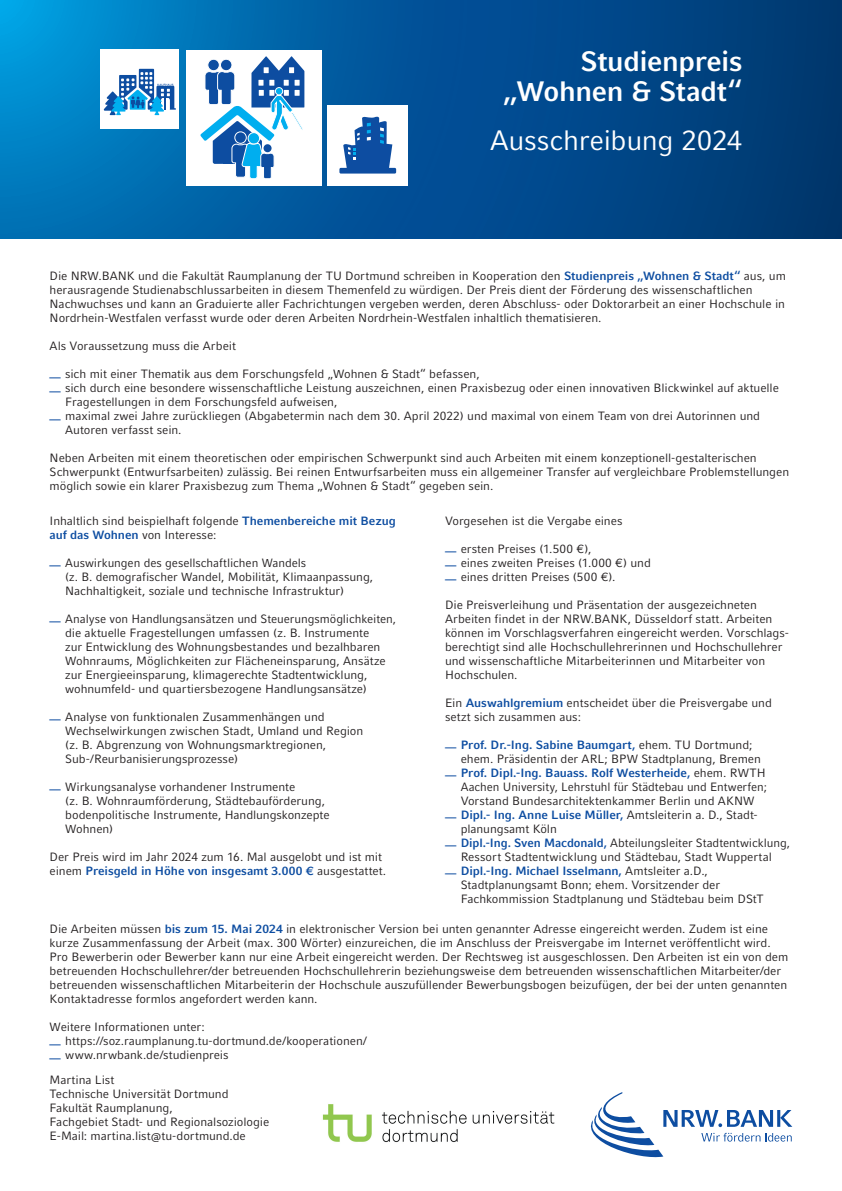
<style>
.page{position:relative;width:842px;height:1191px;background:#fff}
.page>*{position:absolute;margin:0;border:0;box-sizing:border-box;transform-origin:0 0}
.t1{font:700 28px/30.5px "Compatil Fact LT Pro";letter-spacing:-.015em;color:#fff;text-align:right}
.t2{font:28px "Compatil Fact LT Pro";letter-spacing:-.01em;color:#fff}
.t3{font:12px/14px "Compatil Fact LT Pro";letter-spacing:-.005em;color:#231f20}
.t4{font:700 12px "Compatil Fact LT Pro";letter-spacing:-.01em;color:#0d4da1}
.s1{font-weight:700;color:#0d4da1}
.s2{font-weight:400;color:#231f20}
</style>
<div class="page">
<img style="left:322px;top:1104px;width:233px;height:39px">
<svg style="left:591px;top:1092px;width:201px;height:65px"></svg>
<svg style="left:0;top:0;width:842px;height:238px;background:#005697"></svg>
<div style="left:100px;top:50px;width:79px;height:79px;background:#fff"></div>
<svg style="left:104px;top:69px;width:72px;height:46px"></svg>
<div style="left:186px;top:50px;width:135px;height:135px;background:#fff"></div>
<svg style="left:200px;top:56px;width:104px;height:123px"></svg>
<div style="left:328px;top:105px;width:80px;height:80px;background:#fff"></div>
<svg style="left:343px;top:116px;width:52px;height:52px"></svg>
<div style="left:339px;top:168px;width:57px;height:6px;background:#0d4da1"></div>
<h1 class="t1" style="left:503px;top:46px;width:240px">Studienpreis „Wohnen &amp; Stadt“</h1>
<h1 class="t2" style="left:490px;top:124px;width:254px">Ausschreibung 2024</h1>
<p class="t3" style="left:50px;top:269px;width:738px">Die NRW.BANK und die Fakultät Raumplanung der TU Dortmund schreiben in Kooperation den <span class="s1">Studienpreis „Wohnen &amp; Stadt“</span> aus, um herausragende Studienabschlussarbeiten in diesem Themenfeld zu würdigen. Der Preis dient der Förderung des wissenschaftlichen Nachwuchses und kann an Graduierte aller Fachrichtungen vergeben werden, deren Abschluss- oder Doktorarbeit an einer Hochschule in Nordrhein-Westfalen verfasst wurde oder deren Arbeiten Nordrhein-Westfalen inhaltlich thematisieren.</p>
<p class="t3" style="left:50px;top:339px;width:188px">Als Voraussetzung muss die Arbeit</p>
<p class="t3" style="left:50px;top:367px;width:432px"><sup>_</sup> sich mit einer Thematik aus dem Forschungsfeld „Wohnen &amp; Stadt“ befassen,</p>
<p class="t3" style="left:50px;top:381px;width:731px"><sup>_</sup> sich durch eine besondere wissenschaftliche Leistung auszeichnen, einen Praxisbezug oder einen innovativen Blickwinkel auf aktuelle</p>
<p class="t3" style="left:65px;top:395px;width:274px">Fragestellungen in dem Forschungsfeld aufweisen,</p>
<p class="t3" style="left:50px;top:409px;width:712px"><sup>_</sup> maximal zwei Jahre zurückliegen (Abgabetermin nach dem 30. April 2022) und maximal von einem Team von drei Autorinnen und</p>
<p class="t3" style="left:65px;top:423px;width:118px">Autoren verfasst sein.</p>
<p class="t3" style="left:50px;top:451px;width:741px">Neben Arbeiten mit einem theoretischen oder empirischen Schwerpunkt sind auch Arbeiten mit einem konzeptionell-gestalterischen<br>Schwerpunkt (Entwurfsarbeiten) zulässig. Bei reinen Entwurfsarbeiten muss ein allgemeiner Transfer auf vergleichbare Problemstellungen möglich sowie ein klarer Praxisbezug zum Thema „Wohnen &amp; Stadt“ gegeben sein.</p>
<p class="t3" style="left:50px;top:513px;width:348px">Inhaltlich sind beispielhaft folgende <span class="s1">Themenbereiche mit Bezug auf das Wohnen</span> von Interesse:</p>
<p class="t3" style="left:65px;top:555px;width:309px;text-indent:-16px"><sup>_</sup> Auswirkungen des gesellschaftlichen Wandels<br>(z. B. demografischer Wandel, Mobilität, Klimaanpassung,<br>Nachhaltigkeit, soziale und technische Infrastruktur)</p>
<p class="t3" style="left:65px;top:611px;width:332px;text-indent:-16px"><sup>_</sup> Analyse von Handlungsansätzen und Steuerungsmöglichkeiten, die aktuelle Fragestellungen umfassen (z. B. Instrumente<br>zur Entwicklung des Wohnungsbestandes und bezalhbaren Wohnraums, Möglichkeiten zur Flächeneinsparung, Ansätze zur Energieeinsparung, klimagerechte Stadtentwicklung, wohnumfeld- und quartiersbezogene Handlungsansätze)</p>
<p class="t3" style="left:65px;top:709px;width:300px;text-indent:-16px"><sup>_</sup> Analyse von funktionalen Zusammenhängen und Wechselwirkungen zwischen Stadt, Umland und Region (z. B. Abgrenzung von Wohnungsmarktregionen, Sub-/Reurbanisierungsprozesse)</p>
<p class="t3" style="left:65px;top:779px;width:266px;text-indent:-16px"><sup>_</sup> Wirkungsanalyse vorhandener Instrumente<br>(z. B. Wohnraumförderung, Städtebauförderung, bodenpolitische Instrumente, Handlungskonzepte Wohnen)</p>
<p class="t3" style="left:50px;top:849px;width:338px">Der Preis wird im Jahr 2024 zum 16. Mal ausgelobt und ist mit einem <span class="s1">Preisgeld in Höhe von insgesamt 3.000 €</span> ausgestattet.</p>
<p class="t3" style="left:445px;top:513px;width:179px">Vorgesehen ist die Vergabe eines</p>
<p class="t3" style="left:445px;top:541px;width:207px"><sup>_</sup> ersten Preises (1.500 €),<br><sup>_</sup> eines zweiten Preises (1.000 €) und <sup>_</sup> eines dritten Preises (500 €).</p>
<p class="t3" style="left:445px;top:597px;width:345px">Die Preisverleihung und Präsentation der ausgezeichneten Arbeiten findet in der NRW.BANK, Düsseldorf statt. Arbeiten können im Vorschlagsverfahren eingereicht werden. Vorschlags&shy;berechtigt sind alle Hochschullehrerinnen und Hochschullehrer und wissenschaftliche Mitarbeiterinnen und Mitarbeiter von Hochschulen.</p>
<p class="t3" style="left:445px;top:695px;width:328px">Ein <span class="s1">Auswahlgremium</span> entscheidet über die Preisvergabe und setzt sich zusammen aus:</p>
<p class="t4" style="left:445px;top:737px;width:309px"><sup>_</sup> Prof. Dr.-Ing. Sabine Baumgart, <span class="s2">ehem. TU Dortmund;</span></p>
<p class="t3" style="left:461px;top:751px;width:302px">ehem. Präsidentin der ARL; BPW Stadtplanung, Bremen</p>
<p class="t4" style="left:445px;top:765px;width:322px"><sup>_</sup> Prof. Dipl.-Ing. Bauass. Rolf Westerheide, <span class="s2">ehem. RWTH</span></p>
<p class="t3" style="left:461px;top:779px;width:308px">Aachen University, Lehrstuhl für Städtebau und Entwerfen;</p>
<p class="t3" style="left:461px;top:793px;width:295px">Vorstand Bundesarchitektenkammer Berlin und AKNW</p>
<p class="t4" style="left:445px;top:807px;width:313px"><sup>_</sup> Dipl.- Ing. Anne Luise Müller, <span class="s2">Amtsleiterin a. D., Stadt-</span></p>
<p class="t3" style="left:461px;top:821px;width:98px">planungsamt Köln</p>
<p class="t3" style="left:445px;top:835px;width:346px"><sup>_</sup> <span class="s1">Dipl.-Ing. Sven Macdonald,</span> Abteilungsleiter Stadtentwicklung,</p>
<p class="t3" style="left:461px;top:849px;width:313px">Ressort Stadtentwicklung und Städtebau, Stadt Wuppertal</p>
<p class="t4" style="left:445px;top:863px;width:264px"><sup>_</sup> Dipl.-Ing. Michael Isselmann, <span class="s2">Amtsleiter a.D.,</span></p>
<p class="t3" style="left:461px;top:877px;width:261px">Stadtplanungsamt Bonn; ehem. Vorsitzender der</p>
<p class="t3" style="left:461px;top:891px;width:305px">Fachkommission Stadtplanung und Städtebau beim DStT</p>
<p class="t3" style="left:50px;top:921px;width:740px">Die Arbeiten müssen <span class="s1">bis zum 15. Mai 2024</span> in elektronischer Version bei unten genannter Adresse eingereicht werden. Zudem ist eine kurze Zusammenfassung der Arbeit (max. 300 Wörter) einzureichen, die im Anschluss der Preisvergabe im Internet veröffentlicht wird.<br>Pro Bewerberin oder Bewerber kann nur eine Arbeit eingereicht werden. Der Rechtsweg ist ausgeschlossen. Den Arbeiten ist ein von dem betreuenden Hochschullehrer/der betreuenden Hochschullehrerin beziehungsweise dem betreuenden wissenschaftlichen Mitarbeiter/der betreuenden wissenschaftlichen Mitarbeiterin der Hochschule auszufüllender Bewerbungsbogen beizufügen, der bei der unten genannten Kontaktadresse formlos angefordert werden kann.</p>
<p class="t3" style="left:50px;top:1019px;width:319px">Weitere Informationen unter:<br><sup>_</sup> https://soz.raumplanung.tu-dortmund.de/kooperationen/ <sup>_</sup> www.nrwbank.de/studienpreis</p>
<p class="t3" style="left:50px;top:1073px;width:221px">Martina List<br>Technische Universität Dortmund<br>Fakultät Raumplanung,<br>Fachgebiet Stadt- und Regionalsoziologie<br>E-Mail: martina.list@tu-dortmund.de</p>
</div>
